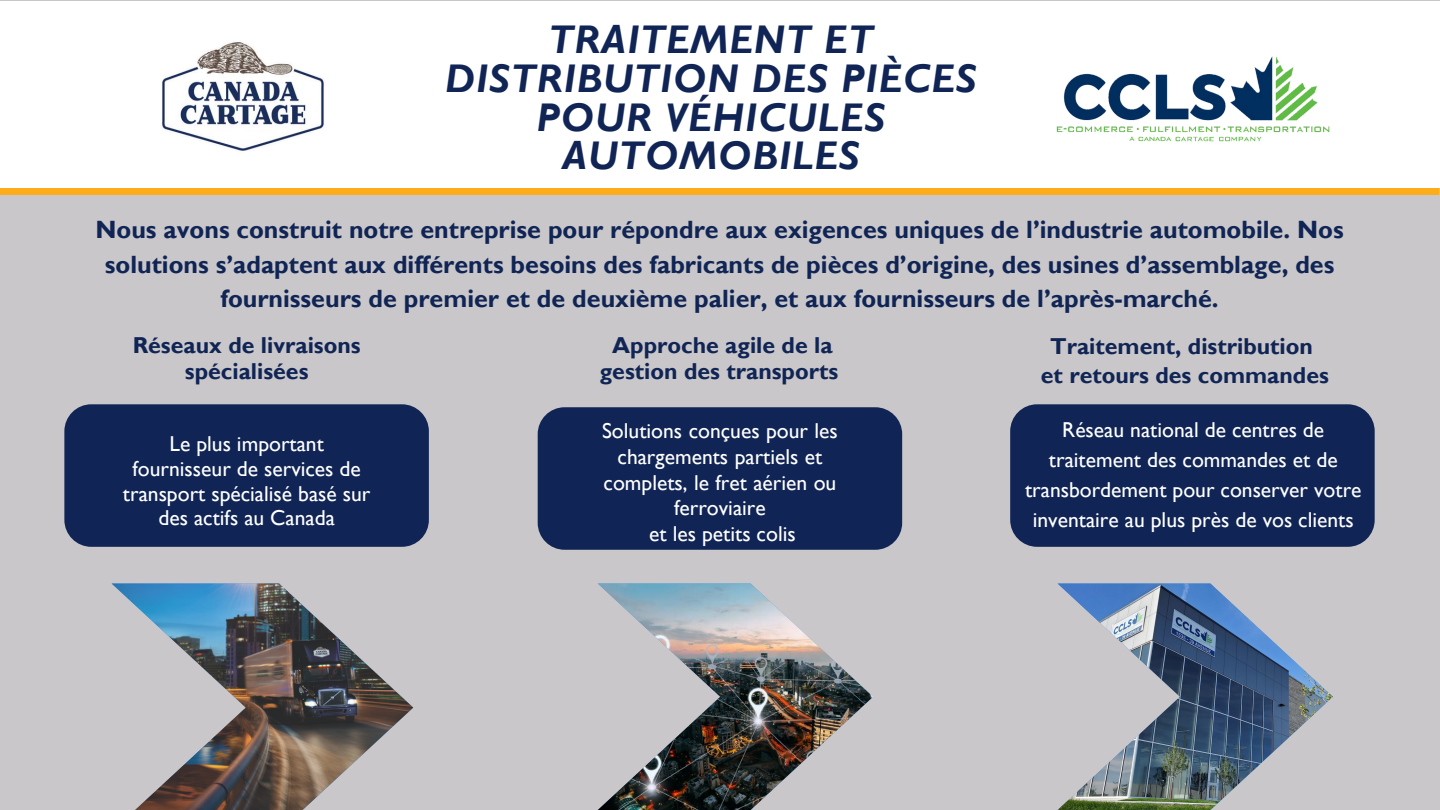
<style>
.page{position:relative;width:1440px;height:810px;background:#c9c7c9}
.page>*{position:absolute;margin:0;border:0;box-sizing:border-box;transform-origin:0 0}
.t1{font:italic 700 40px/38.9px "Gill Sans";letter-spacing:.025em;color:#102555;text-align:center}
.t2{font:700 25px/34.5px "Gill Sans";color:#102555;text-align:center}
.t3{font:700 23px/26.2px "Gill Sans";color:#102555;text-align:center}
.t4{font:21.6px/25.8px "Gill Sans";color:#fff;text-align:center}
</style>
<div class="page">
<div style="left:0;top:188px;width:1439px;height:7px;background:#ffac1a"></div>
<div style="left:64px;top:404px;width:365px;height:143px;background:#102555;border-radius:27px"></div>
<div style="left:1010px;top:404px;width:365px;height:143px;background:#102555;border-radius:27px"></div>
<div style="left:0;top:2px;width:1440px;height:186px;background:#fff"></div>
<img style="left:161px;top:42px;width:163px;height:109px">
<img style="left:112px;top:584px;width:301px;height:226px">
<img style="left:1058px;top:584px;width:275px;height:226px">
<img style="left:598px;top:584px;width:275px;height:226px">
<div style="left:538px;top:407px;width:364px;height:143px;background:#102555;border-radius:27px"></div>
<img style="left:1056px;top:56px;width:274px;height:86px">
<h1 class="t1" style="left:445px;top:21px;width:533px">TRAITEMENT ET<br>DISTRIBUTION DES PIÈCES<br>POUR VÉHICULES<br>AUTOMOBILES</h1>
<p class="t2" style="left:95px;top:213px;width:1250px">Nous avons construit notre entreprise pour répondre aux exigences uniques de l’industrie automobile. Nos solutions s’adaptent aux différents besoins des fabricants de pièces d’origine, des usines d’assemblage, des fournisseurs de premier et de deuxième palier, et aux fournisseurs de l’après-marché.</p>
<p class="t3" style="left:133px;top:333px;width:230px">Réseaux de livraisons spécialisées</p>
<p class="t3" style="left:600px;top:333px;width:240px">Approche agile de la gestion des transports</p>
<p class="t3" style="left:1041px;top:332px;width:290px;line-height:29.1px">Traitement, distribution et retours des commandes</p>
<p class="t4" style="left:1025px;top:415px;width:338px;line-height:30px">Réseau national de centres de traitement des commandes et de transbordement pour conserver votre inventaire au plus près de vos clients</p>
<p class="t4" style="left:602px;top:418px;width:237px">Solutions conçues pour les chargements partiels et complets, le fret aérien ou ferroviaire<br>et les petits colis</p>
<p class="t4" style="left:123px;top:432px;width:249px;line-height:24.6px">Le plus important fournisseur de services de transport spécialisé basé sur des actifs au Canada</p>
</div>
